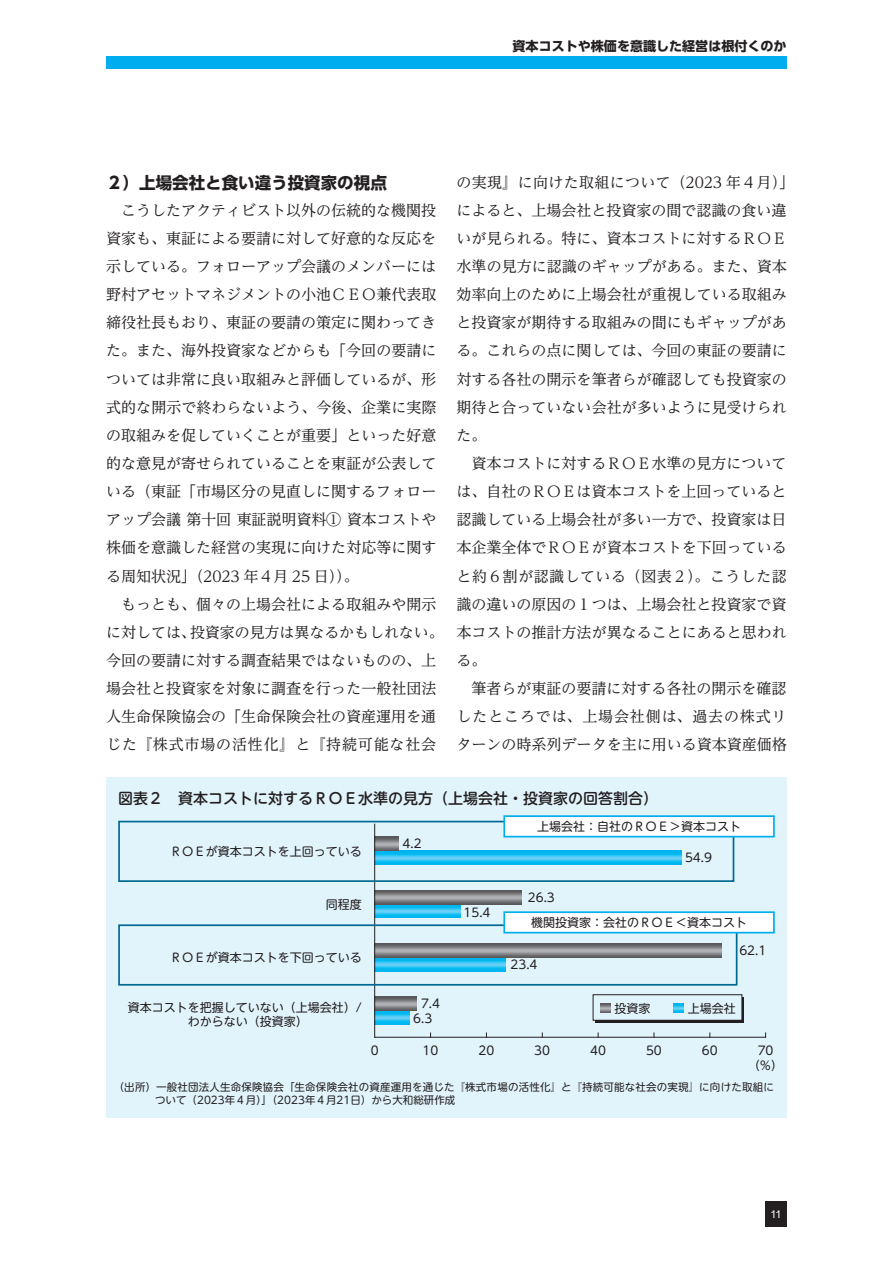
<style>
.page{position:relative;width:893px;height:1263px;background:#fff}
.page>*{position:absolute;margin:0;border:0;box-sizing:border-box;transform-origin:0 0}
.t1{font:700 16.5px "UD Shin Go Pr 6";color:#231f20}
.t2{font:15px/28.2px "UD Reimin Pr 6";color:#231f20;text-align:justify}
.t3{font:500 15px "UD Shin M Go Pr 6";color:#231f20}
.t4{font:700 13.05px "UD Shin Go Pr 6";color:#231f20}
.t5{font:12px/14.2px "UD Shin M Go Pr 6";color:#231f20;text-align:center}
.t6{font:10.8px "Arial";color:#fff}
.t7{font:10.5px/12.8px "UD Shin M Go Pr 6";letter-spacing:.02em;color:#231f20}
</style>
<div class="page">
<div style="left:106px;top:56px;width:681px;height:13px;background:#00aeef"></div>
<div style="left:765px;top:1201px;width:22px;height:26px;background:#231f20"></div>
<div style="left:106px;top:778px;width:681px;height:340px;background:#e1f4fc"></div>
<svg style="left:375px;top:851px;width:306px;height:14px;background:#21bff2"></svg>
<svg style="left:375px;top:904px;width:86px;height:14px"></svg>
<svg style="left:375px;top:957px;width:130px;height:14px;background:#27b8e7"></svg>
<svg style="left:375px;top:1010px;width:35px;height:14px"></svg>
<svg style="left:375px;top:837px;width:23px;height:14px"></svg>
<svg style="left:375px;top:890px;width:146px;height:14px;background:#818285"></svg>
<svg style="left:375px;top:943px;width:346px;height:14px;background:#818286"></svg>
<svg style="left:375px;top:997px;width:41px;height:13px"></svg>
<hr style="left:374px;top:824px;width:1px;height:213px;background:#231f20">
<div style="left:118px;top:821px;width:616px;height:61px;border:2px solid #006991"></div>
<div style="left:118px;top:924px;width:619px;height:62px;border:2px solid #006991"></div>
<div style="left:504px;top:816px;width:270px;height:21px;background:#fff"></div>
<div style="left:503px;top:815px;width:272px;height:22px;border:2px solid #00aeef"></div>
<div style="left:504px;top:912px;width:270px;height:21px;background:#fff"></div>
<div style="left:503px;top:911px;width:272px;height:22px;border:2px solid #00aeef"></div>
<hr style="left:375px;top:1037px;width:391px;height:1px;background:#231f20">
<div style="left:595px;top:997px;width:149px;height:25px;background:#231f20"></div>
<div style="left:593px;top:995px;width:149px;height:25px;background:#e1f4fc"></div>
<div style="left:593px;top:994px;width:149px;height:26px;border:1px solid #231f20"></div>
<svg style="left:600px;top:1003px;width:10px;height:10px"></svg>
<svg style="left:674px;top:1003px;width:9px;height:10px"></svg>
<p class="t4" style="left:513px;top:35px;width:276px">資本コストや株価を意識した経営は根付くのか</p>
<p class="t1" style="left:106px;top:169px;width:282px">２）上場会社と食い違う投資家の視点</p>
<p class="t2" style="left:106px;top:195px;width:332px;text-indent:15px">こうしたアクティビスト以外の伝統的な機関投資家も、東証による要請に対して好意的な反応を示している。フォローアップ会議のメンバーには野村アセットマネジメントの小池ＣＥＯ兼代表取締役社長もおり、東証の要請の策定に関わってきた。また、海外投資家などからも「今回の要請については非常に良い取組みと評価しているが、形式的な開示で終わらないよう、今後、企業に実際の取組みを促していくことが重要」といった好意的な意見が寄せられていることを東証が公表している（東証「市場区分の見直しに関するフォローアップ会議 第十回 東証説明資料① 資本コストや株価を意識した経営の実現に向けた対応等に関する周知状況」（2023 年４月 25 日））。</p>
<p class="t2" style="left:106px;top:589px;width:339px;text-align:center">もっとも、個々の上場会社による取組みや開示<br>に対しては、投資家の見方は異なるかもしれない。今回の要請に対する調査結果ではないものの、上場会社と投資家を対象に調査を行った一般社団法人生命保険協会の「生命保険会社の資産運用を通じた『株式市場の活性化』と『持続可能な社会</p>
<p class="t2" style="left:457px;top:167px;width:339px;text-align:left">の実現』に向けた取組について（2023 年４月）」によると、上場会社と投資家の間で認識の食い違いが見られる。特に、資本コストに対するＲＯＥ水準の見方に認識のギャップがある。また、資本効率向上のために上場会社が重視している取組みと投資家が期待する取組みの間にもギャップがある。これらの点に関しては、今回の東証の要請に対する各社の開示を筆者らが確認しても投資家の期待と合っていない会社が多いように見受けられた。</p>
<p class="t2" style="left:457px;top:449px;width:332px;text-indent:15px">資本コストに対するＲＯＥ水準の見方については、自社のＲＯＥは資本コストを上回っていると認識している上場会社が多い一方で、投資家は日本企業全体でＲＯＥが資本コストを下回っていると約６割が認識している（図表２）。こうした認識の違いの原因の１つは、上場会社と投資家で資本コストの推計方法が異なることにあると思われる。</p>
<p class="t2" style="left:457px;top:674px;width:331px;text-indent:15px">筆者らが東証の要請に対する各社の開示を確認したところでは、上場会社側は、過去の株式リターンの時系列データを主に用いる資本資産価格</p>
<p class="t3" style="left:118px;top:786px;width:541px">図表２　資本コストに対するＲＯＥ水準の見方（上場会社・投資家の回答割合）</p>
<p class="t5" style="left:170px;top:844px;width:194px">ＲＯＥが資本コストを上回っている</p>
<p class="t5" style="left:403px;top:836px;width:21px">4.2</p>
<p class="t5" style="left:537px;top:819px;width:205px">上場会社：自社のＲＯＥ＞資本コスト</p>
<p class="t5" style="left:685px;top:850px;width:28px">54.9</p>
<p class="t5" style="left:326px;top:896px;width:37px">同程度</p>
<p class="t5" style="left:170px;top:950px;width:194px">ＲＯＥが資本コストを下回っている</p>
<p class="t5" style="left:128px;top:1000px;width:236px">資本コストを把握していない（上場会社）/わからない（投資家）</p>
<p class="t5" style="left:421px;top:996px;width:21px">7.4</p>
<p class="t5" style="left:413px;top:1010px;width:21px">6.3</p>
<p class="t5" style="left:464px;top:904px;width:28px">15.4</p>
<p class="t5" style="left:528px;top:889px;width:28px">26.3</p>
<p class="t5" style="left:531px;top:915px;width:217px">機関投資家：会社のＲＯＥ＜資本コスト</p>
<p class="t5" style="left:510px;top:957px;width:28px">23.4</p>
<p class="t5" style="left:739px;top:943px;width:28px">62.1</p>
<p class="t5" style="left:614px;top:1000px;width:37px">投資家</p>
<p class="t5" style="left:688px;top:1000px;width:49px">上場会社</p>
<p class="t5" style="left:371px;top:1043px;width:9px">0</p>
<p class="t5" style="left:423px;top:1043px;width:17px">10</p>
<p class="t5" style="left:478px;top:1043px;width:17px">20</p>
<p class="t5" style="left:534px;top:1043px;width:17px">30</p>
<p class="t5" style="left:590px;top:1043px;width:17px">40</p>
<p class="t5" style="left:646px;top:1043px;width:17px">50</p>
<p class="t5" style="left:702px;top:1043px;width:17px">60</p>
<p class="t5" style="left:758px;top:1043px;width:17px">70</p>
<p class="t5" style="left:748px;top:1057px;width:36px">（%）</p>
<p class="t7" style="left:155px;top:1080px;width:620px;text-indent:-41px">（出所）一般社団法人生命保険協会「生命保険会社の資産運用を通じた『株式市場の活性化』と『持続可能な社会の実現』に向けた取組について（2023年４月）」（2023年４月21日）から大和総研作成</p>
<p class="t6" style="left:770px;top:1207px;width:13px">11</p>
</div>
